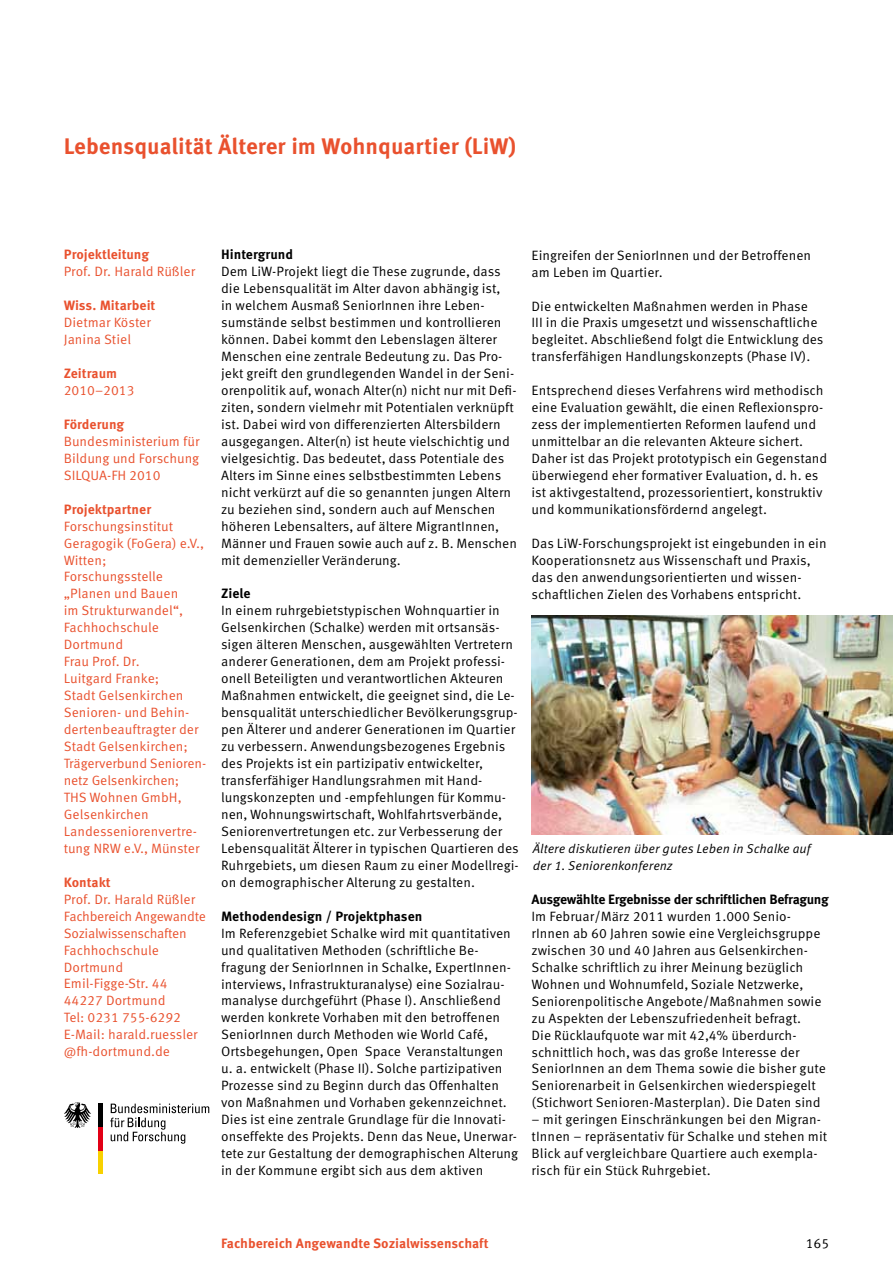
<style>
.page{position:relative;width:893px;height:1263px;background:#fff}
.page>*{position:absolute;margin:0;border:0;box-sizing:border-box;transform-origin:0 0}
.t1{font:700 22.5px "Meta Corr";color:#e9512e}
.t2{font:13.5px/17px "Meta Corr";color:#000}
.t3{font:13.5px/17px "Meta Corr";color:#e9512e}
.t4{font:700 13.5px "Meta Corr";color:#e9512e}
.t5{font:700 13.5px "Meta Corr";letter-spacing:-.02em;color:#000}
.t6{font:700 13.5px "Meta Corr";color:#000}
.t7{font:italic 12.75px/17px "Meta Corr";color:#000}
</style>
<div class="page">
<img style="left:531px;top:615px;width:362px;height:219px">
<svg style="left:110px;top:1103px;width:99px;height:41px"></svg>
<hr style="left:98px;top:1150px;width:4px;height:24px;background:#f8d100">
<hr style="left:98px;top:1127px;width:4px;height:23px;background:#e20015">
<hr style="left:98px;top:1104px;width:4px;height:23px;background:#000">
<svg style="left:64px;top:1102px;width:27px;height:26px"></svg>
<h1 class="t1" style="left:64px;top:132px;width:454px">Lebensqualität Älterer im Wohnquartier (LiW)</h1>
<p class="t4" style="left:64px;top:247px;width:87px">Projektleitung</p>
<p class="t3" style="left:64px;top:263px;width:133px">Prof. Dr. Harald Rüßler</p>
<p class="t4" style="left:64px;top:297px;width:93px">Wiss. Mitarbeit</p>
<p class="t3" style="left:64px;top:314px;width:89px">Dietmar Köster<br>Janina Stiel</p>
<p class="t4" style="left:64px;top:365px;width:55px">Zeitraum</p>
<p class="t3" style="left:64px;top:382px;width:72px">2010–2013</p>
<p class="t4" style="left:64px;top:416px;width:62px">Förderung</p>
<p class="t3" style="left:64px;top:433px;width:137px;text-align:justify">Bundesministerium für Bildung und Forschung SILQUA-FH 2010</p>
<p class="t4" style="left:64px;top:501px;width:89px">Projektpartner</p>
<p class="t3" style="left:64px;top:517px;width:144px">Forschungsinstitut<br>Geragogik (FoGera) e.V.,<br>Witten;<br>Forschungsstelle „Planen und Bauen<br>im Strukturwandel“,<br>Fachhochschule<br>Dortmund<br>Frau Prof. Dr.<br>Luitgard Franke;<br>Stadt Gelsenkirchen<br>Senioren- und Behin&shy;dertenbeauftragter der<br>Stadt Gelsenkirchen;<br>Trägerverbund Senioren&shy;netz Gelsenkirchen;<br>THS Wohnen GmbH,<br>Gelsenkirchen<br>Landesseniorenvertre&shy;tung NRW e.V., Münster</p>
<p class="t4" style="left:64px;top:874px;width:49px">Kontakt</p>
<p class="t3" style="left:64px;top:890px;width:144px">Prof. Dr. Harald Rüßler<br>Fachbereich Angewandte<br>Sozialwissenschaften<br>Fachhochschule<br>Dortmund<br>Emil-Figge-Str. 44<br>44227 Dortmund<br>Tel: 0231 755-6292<br>E-Mail: harald.ruessler @fh-dortmund.de</p>
<p class="t6" style="left:221px;top:247px;width:74px">Hintergrund</p>
<p class="t2" style="left:221px;top:263px;width:297px">Dem LiW-Projekt liegt die These zugrunde, dass die Lebensqualität im Alter davon abhängig ist,<br>in welchem Ausmaß SeniorInnen ihre Leben&shy;sumstände selbst bestimmen und kontrollieren können. Dabei kommt den Lebenslagen älterer Menschen eine zentrale Bedeutung zu. Das Pro&shy;jekt greift den grundlegenden Wandel in der Seni&shy;orenpolitik auf, wonach Alter(n) nicht nur mit Defi&shy;ziten, sondern vielmehr mit Potentialen verknüpft ist. Dabei wird von differenzierten Altersbildern ausgegangen. Alter(n) ist heute vielschichtig und vielgesichtig. Das bedeutet, dass Potentiale des Alters im Sinne eines selbstbestimmten Lebens nicht verkürzt auf die so genannten jungen Altern zu beziehen sind, sondern auch auf Menschen höheren Lebensalters, auf ältere MigrantInnen, Männer und Frauen sowie auch auf z. B. Menschen mit demenzieller Veränderung.</p>
<p class="t5" style="left:221px;top:586px;width:31px">Ziele</p>
<p class="t2" style="left:221px;top:602px;width:299px">In einem ruhrgebietstypischen Wohnquartier in Gelsenkirchen (Schalke) werden mit ortsansäs&shy;sigen älteren Menschen, ausgewählten Vertretern anderer Generationen, dem am Projekt professi&shy;onell Beteiligten und verantwortlichen Akteuren Maßnahmen entwickelt, die geeignet sind, die Le&shy;bensqualität unterschiedlicher Bevölkerungsgrup&shy;pen Älterer und anderer Generationen im Quartier zu verbessern. Anwendungsbezogenes Ergebnis des Projekts ist ein partizipativ entwickelter, transferfähiger Handlungsrahmen mit Hand&shy;lungskonzepten und -empfehlungen für Kommu&shy;nen, Wohnungswirtschaft, Wohlfahrtsverbände, Seniorenvertretungen etc. zur Verbesserung der Lebensqualität Älterer in typischen Quartieren des Ruhrgebiets, um diesen Raum zu einer Modellregi&shy;on demographischer Alterung zu gestalten.</p>
<p class="t6" style="left:221px;top:908px;width:203px">Methodendesign / Projektphasen</p>
<p class="t2" style="left:221px;top:924px;width:299px">Im Referenzgebiet Schalke wird mit quantitativen und qualitativen Methoden (schriftliche Be&shy;fragung der SeniorInnen in Schalke, ExpertInnen&shy;interviews, Infrastrukturanalyse) eine Sozialrau&shy;manalyse durchgeführt (Phase I). Anschließend werden konkrete Vorhaben mit den betroffenen SeniorInnen durch Methoden wie World Café, Ortsbegehungen, Open‐Space‐Veranstaltungen u. a. entwickelt (Phase II). Solche partizipativen Prozesse sind zu Beginn durch das Offenhalten von Maßnahmen und Vorhaben gekennzeichnet.<br>Dies ist eine zentrale Grundlage für die Innovati&shy;onseffekte des Projekts. Denn das Neue, Unerwar&shy;tete zur Gestaltung der demographischen Alterung in der Kommune ergibt sich aus dem aktiven</p>
<p class="t2" style="left:531px;top:246px;width:281px">Eingreifen der SeniorInnen und der Betroffenen am Leben im Quartier.</p>
<p class="t2" style="left:531px;top:297px;width:294px">Die entwickelten Maßnahmen werden in Phase<br>III in die Praxis umgesetzt und wissenschaftliche begleitet. Abschließend folgt die Entwicklung des transferfähigen Handlungskonzepts (Phase IV).</p>
<p class="t2" style="left:531px;top:382px;width:297px">Entsprechend dieses Verfahrens wird methodisch eine Evaluation gewählt, die einen Reflexionspro&shy;zess der implementierten Reformen laufend und unmittelbar an die relevanten Akteure sichert.<br>Daher ist das Projekt prototypisch ein Gegenstand überwiegend eher formativer Evaluation, d. h. es ist aktivgestaltend, prozessorientiert, konstruktiv und kommunikationsfördernd angelegt.</p>
<p class="t2" style="left:531px;top:535px;width:297px">Das LiW-Forschungsprojekt ist eingebunden in ein Kooperationsnetz aus Wissenschaft und Praxis, das den anwendungsorientierten und wissen&shy;schaftlichen Zielen des Vorhabens entspricht.</p>
<p class="t7" style="left:533px;top:840px;width:279px">Ältere diskutieren über gutes Leben in Schalke auf der 1. Seniorenkonferenz</p>
<p class="t5" style="left:531px;top:891px;width:299px">Ausgewählte Ergebnisse der schriftlichen Befragung</p>
<p class="t2" style="left:531px;top:908px;width:296px">Im Februar/März 2011 wurden 1.000 Senio&shy;rInnen ab 60 Jahren sowie eine Vergleichsgruppe zwischen 30 und 40 Jahren aus Gelsenkirchen-Schalke schriftlich zu ihrer Meinung bezüglich Wohnen und Wohnumfeld, Soziale Netzwerke, Seniorenpolitische Angebote/Maßnahmen sowie zu Aspekten der Lebenszufriedenheit befragt.<br>Die Rücklaufquote war mit 42,4% überdurch&shy;schnittlich hoch, was das große Interesse der SeniorInnen an dem Thema sowie die bisher gute Seniorenarbeit in Gelsenkirchen wiederspiegelt (Stichwort Senioren-Masterplan). Die Daten sind</p>
<p class="t2" style="left:531px;top:1111px;width:297px">– mit geringen Einschränkungen bei den Migran&shy;tInnen – repräsentativ für Schalke und stehen mit Blick auf vergleichbare Quartiere auch exempla&shy;risch für ein Stück Ruhrgebiet.</p>
<p class="t4" style="left:221px;top:1235px;width:269px">Fachbereich Angewandte Sozialwissenschaft</p>
<p class="t2" style="left:806px;top:1235px;width:25px">165</p>
</div>
